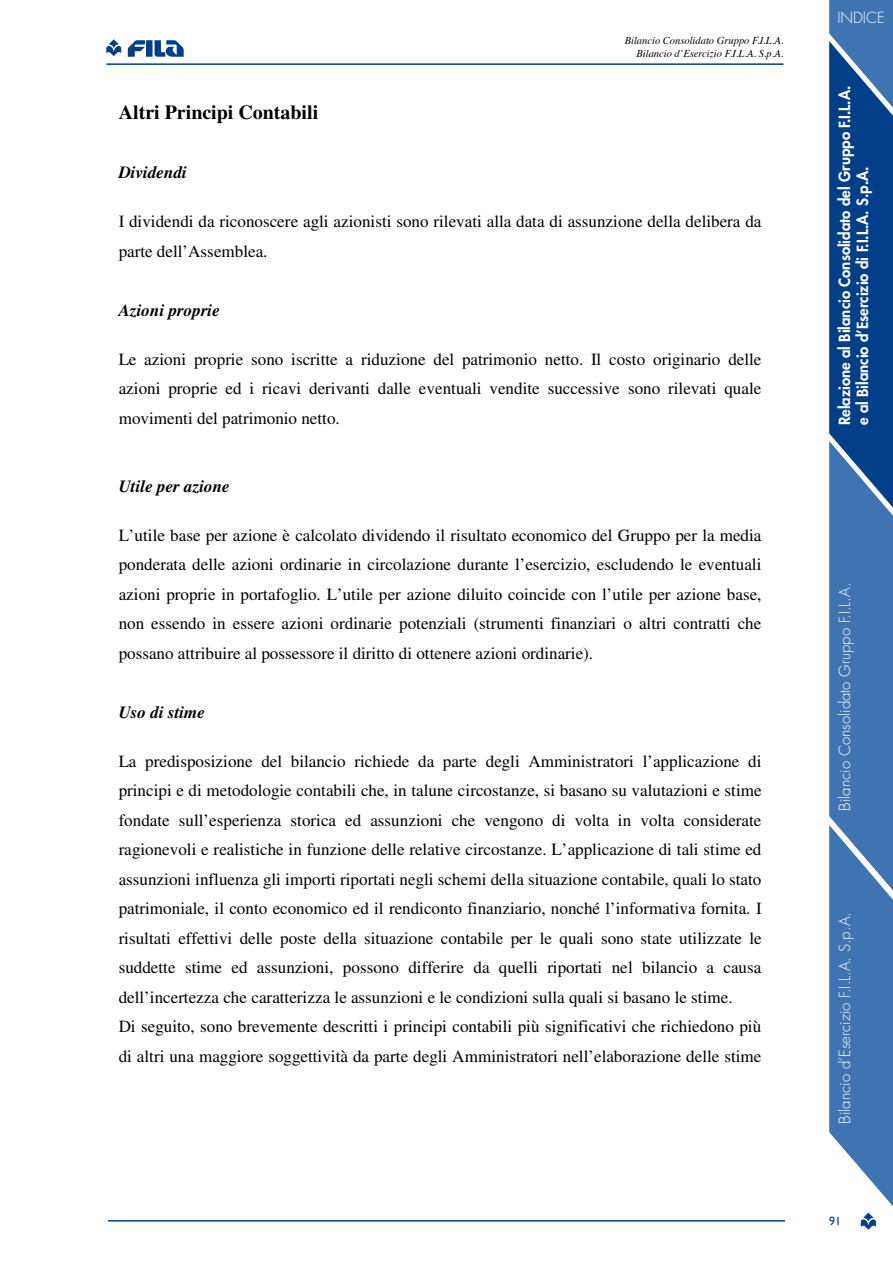
<style>
.page{position:relative;width:893px;height:1263px;background:#fff}
.page>*{position:absolute;margin:0;border:0;box-sizing:border-box;transform-origin:0 0}
.t1{font:700 19.95px "Times";color:#000}
.t2{font:17.1px/29.5px "Times";color:#000}
.t3{font:italic 700 17.1px "Times";color:#000}
.t4{font:800 15px/18px "Futura Std";color:#fff}
.t5{font:300 15px "Futura Std";color:#fff}
.t6{font:12px "Gill Sans";color:#023f88}
.t7{font:italic 10.5px/12.6px "Times";color:#000;text-align:right}
</style>
<div class="page">
<svg style="left:861px;top:1213px;width:15px;height:17px"></svg>
<svg style="left:829px;top:0;width:64px;height:1206px;background:#346aa7"></svg>
<svg style="left:128px;top:40px;width:17px;height:17px"></svg>
<div style="left:146px;top:40px;width:7px;height:17px;background:#023f88"></div>
<svg style="left:155px;top:40px;width:29px;height:17px"></svg>
<svg style="left:106px;top:39px;width:15px;height:17px"></svg>
<hr style="left:106px;top:63px;width:677px;height:2px;background:#023f88">
<hr style="left:108px;top:1220px;width:677px;height:1px;background:#023f88">
<p class="t1" style="left:119px;top:104px;width:201px">Altri Principi Contabili</p>
<p class="t7" style="left:625px;top:34px;width:160px">Bilancio Consolidato Gruppo F.I.L.A.<br>Bilancio d’Esercizio F.I.L.A. S.p.A.</p>
<p class="t3" style="left:119px;top:166px;width:70px">Dividendi</p>
<p class="t2" style="left:119px;top:207px;width:644px">I dividendi da riconoscere agli azionisti sono rilevati alla data di assunzione della delibera da parte dell’Assemblea.</p>
<p class="t3" style="left:119px;top:304px;width:103px">Azioni proprie</p>
<p class="t2" style="left:119px;top:344px;width:644px;text-align:justify">Le azioni proprie sono iscritte a riduzione del patrimonio netto. Il costo originario delle azioni proprie ed i ricavi derivanti dalle eventuali vendite successive sono rilevati quale movimenti del patrimonio netto.</p>
<p class="t3" style="left:119px;top:480px;width:113px">Utile per azione</p>
<p class="t2" style="left:119px;top:520px;width:644px;text-align:justify">L’utile base per azione è calcolato dividendo il risultato economico del Gruppo per la media ponderata delle azioni ordinarie in circolazione durante l’esercizio, escludendo le eventuali azioni proprie in portafoglio. L’utile per azione diluito coincide con l’utile per azione base, non essendo in essere azioni ordinarie potenziali (strumenti finanziari o altri contratti che possano attribuire al possessore il diritto di ottenere azioni ordinarie).</p>
<p class="t3" style="left:119px;top:706px;width:88px">Uso di stime</p>
<p class="t2" style="left:119px;top:746px;width:644px">La predisposizione del bilancio richiede da parte degli Amministratori l’applicazione di principi e di metodologie contabili che, in talune circostanze, si basano su valutazioni e stime fondate sull’esperienza storica ed assunzioni che vengono di volta in volta considerate ragionevoli e realistiche in funzione delle relative circostanze. L’applicazione di tali stime ed assunzioni influenza gli importi riportati negli schemi della situazione contabile, quali lo stato patrimoniale, il conto economico ed il rendiconto finanziario, nonché l’informativa fornita. I risultati effettivi delle poste della situazione contabile per le quali sono state utilizzate le suddette stime ed assunzioni, possono differire da quelli riportati nel bilancio a causa dell’incertezza che caratterizza le assunzioni e le condizioni sulla quali si basano le stime.<br>Di seguito, sono brevemente descritti i principi contabili più significativi che richiedono più di altri una maggiore soggettività da parte degli Amministratori nell’elaborazione delle stime</p>
<p class="t5" style="left:837px;top:9px;width:49px">INDICE</p>
<p class="t4" style="left:835px;top:425px;width:341px;rotate:-90deg">Relazione al Bilancio Consolidato del Gruppo F.I.L.A. e al Bilancio d’Esercizio di F.I.L.A. S.p.A.</p>
<p class="t5" style="left:835px;top:811px;width:229px;rotate:-90deg">Bilancio Consolidato Gruppo F.I.L.A.</p>
<p class="t5" style="left:835px;top:1123px;width:213px;rotate:-90deg">Bilancio d’Esercizio F.I.L.A. S.p.A.</p>
<p class="t6" style="left:829px;top:1214px;width:13px">91</p>
</div>
